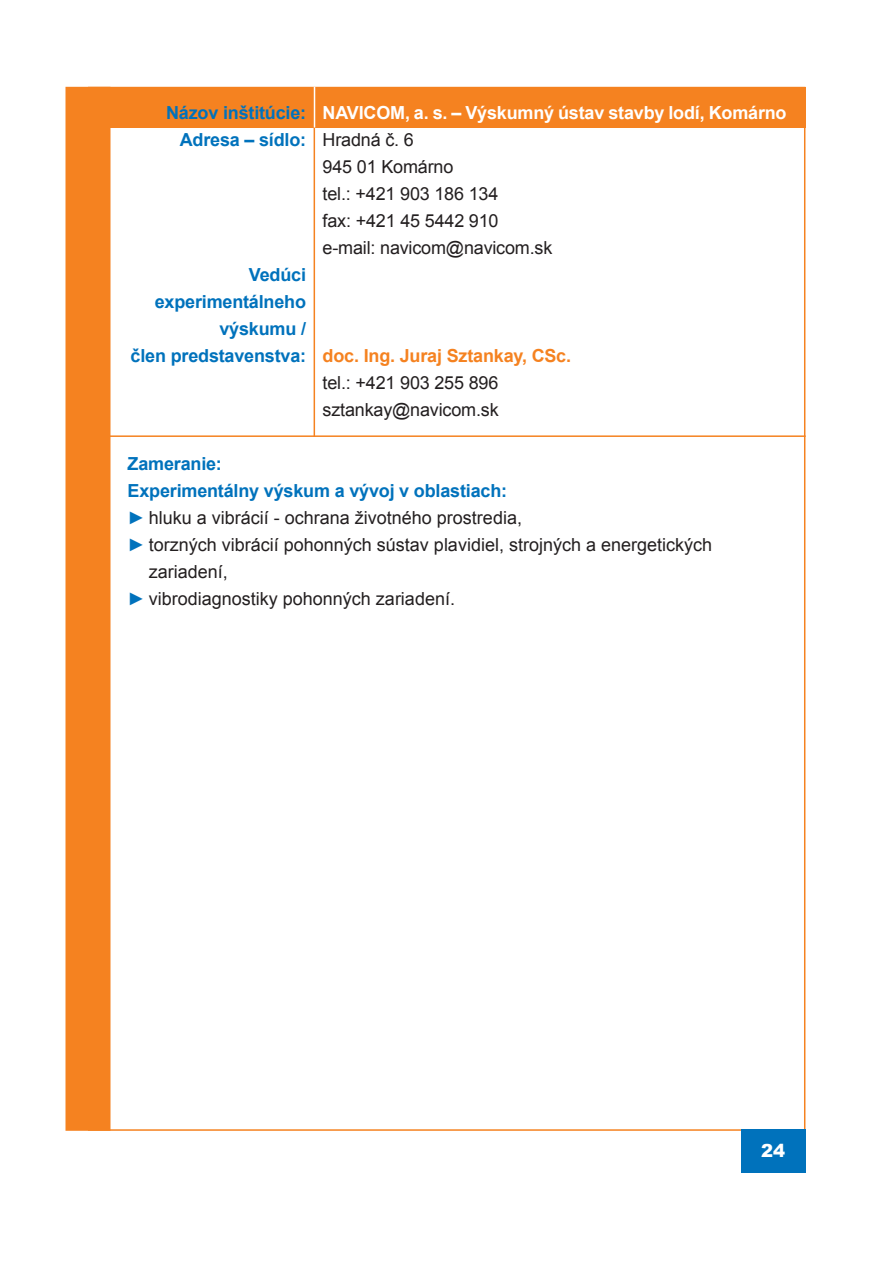
<style>
.page{position:relative;width:893px;height:1263px;background:#fff}
.page>*{position:absolute;margin:0;border:0;box-sizing:border-box;transform-origin:0 0}
.Normálny{font:18px "Arial";color:#231f20}
.odskok{font:18px "Arial";letter-spacing:-.01em;color:#231f20}
.odskok-2{font:700 18px "Arial";letter-spacing:-.01em;color:#0072bc}
.odskok-3{font:700 18px "Arial";letter-spacing:-.01em;color:#fff}
.odskok-4{font:700 18px "Arial";letter-spacing:-.01em;color:#f58220}
.t1{font:900 18px "Arial";color:#fff}
.s1{color:#0072bc}
.s2{font-weight:400;color:#231f20}
.s3{font-weight:700;color:#0072bc}
</style>
<div class="page">
<div style="left:65px;top:87px;width:45px;height:1044px;background:#f58220"></div>
<div style="left:741px;top:1129px;width:64px;height:44px;background:#0072bc"></div>
<div style="left:98px;top:87px;width:707px;height:41px;background:#f58220"></div>
<hr style="left:88px;top:435px;width:718px;height:2px;background:#f58220">
<hr style="left:314px;top:118px;width:1px;height:319px;background:#f58220">
<hr style="left:314px;top:87px;width:1px;height:41px;background:#fff">
<p class="odskok-3" style="left:166px;top:101px;width:622px"><span class="s1">Názov inštitúcie:</span> NAVICOM, a. s. – Výskumný ústav stavby lodí, Komárno</p>
<p class="odskok-2" style="left:180px;top:128px;width:236px">Adresa – sídlo: <span class="s2">Hradná č. 6</span></p>
<p class="odskok" style="left:323px;top:155px;width:132px">945 01 Komárno</p>
<p class="odskok" style="left:323px;top:182px;width:177px">tel.: +421 903 186 134</p>
<p class="odskok" style="left:323px;top:209px;width:178px">fax: +421 45 5442 910</p>
<p class="odskok" style="left:323px;top:236px;width:231px">e-mail: navicom@navicom.sk</p>
<p class="odskok-2" style="left:249px;top:263px;width:59px">Vedúci</p>
<p class="odskok-2" style="left:155px;top:290px;width:153px">experimentálneho</p>
<p class="odskok-2" style="left:219px;top:317px;width:88px">výskumu /</p>
<p class="odskok-4" style="left:131px;top:344px;width:442px"><span class="s1">člen predstavenstva:</span> doc. Ing. Juraj Sztankay, CSc.</p>
<p class="odskok" style="left:323px;top:371px;width:177px">tel.: +421 903 255 896</p>
<p class="odskok" style="left:323px;top:398px;width:178px">sztankay@navicom.sk</p>
<p class="odskok-2" style="left:128px;top:452px;width:96px">Zameranie:</p>
<p class="odskok-2" style="left:128px;top:479px;width:381px">Experimentálny výskum a vývoj v oblastiach:</p>
<p class="Normálny" style="left:128px;top:506px;width:396px"><span class="s3">►</span> hluku a vibrácií - ochrana životného prostredia,</p>
<p class="Normálny" style="left:128px;top:533px;width:586px"><span class="s3">►</span> torzných vibrácií pohonných sústav plavidiel, strojných a energetických</p>
<p class="Normálny" style="left:149px;top:560px;width:81px">zariadení,</p>
<p class="Normálny" style="left:128px;top:587px;width:329px"><span class="s3">►</span> vibrodiagnostiky pohonných zariadení.</p>
<p class="t1" style="left:761px;top:1137px;width:26px">24</p>
</div>
